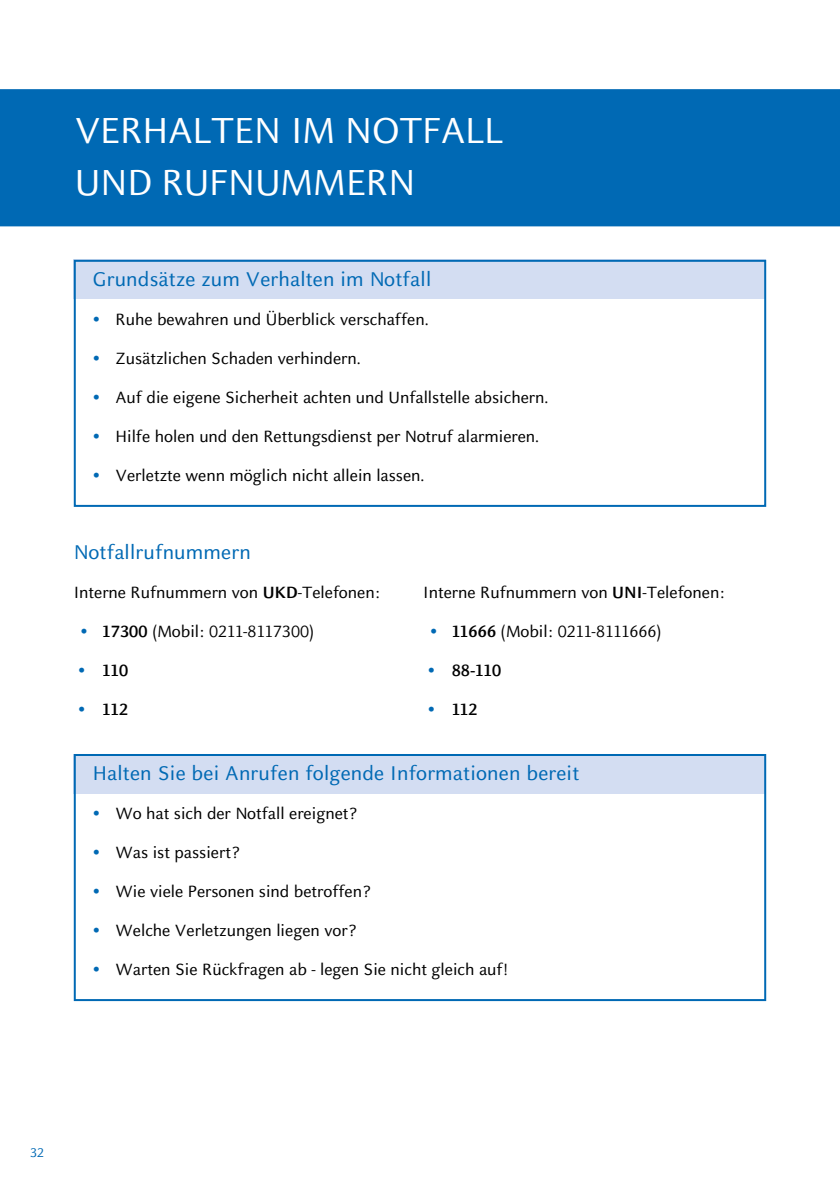
<style>
.page{position:relative;width:840px;height:1191px;background:#fff}
.page>*{position:absolute;margin:0;border:0;box-sizing:border-box;transform-origin:0 0}
.t1{font:40px/52px "HHU Celeste Sans";letter-spacing:-.01em;color:#fff}
.t2{font:22px "HHU Celeste Sans";letter-spacing:.01em;color:#0069b4}
.t3{font:18px "HHU Celeste Sans";color:#000}
.t4{font:700 18px "HHU Celeste Sans";color:#000}
.t5{font:14px "HHU Celeste Sans";color:#0069b4}
.s1{font-size:27px;color:#0069b4}
.s2{font-weight:700}
.s3{font-weight:400;font-size:27px;color:#0069b4}
</style>
<div class="page">
<div style="left:0;top:89px;width:839px;height:137px;background:#0069b4"></div>
<div style="left:74px;top:260px;width:691px;height:39px;background:#d3ddf2"></div>
<div style="left:74px;top:260px;width:691px;height:247px;border:2px solid #0069b4"></div>
<div style="left:74px;top:754px;width:691px;height:39px;background:#d3ddf2"></div>
<div style="left:74px;top:754px;width:691px;height:247px;border:2px solid #0069b4"></div>
<h1 class="t1" style="left:75px;top:103px;width:430px">VERHALTEN IM NOTFALL<br>UND RUFNUMMERN</h1>
<p class="t2" style="left:93px;top:265px;width:340px">Grundsätze zum Verhalten im Notfall</p>
<p class="t3" style="left:93px;top:308px;width:337px"><span class="s1">•</span> Ruhe bewahren und Überblick verschaffen.</p>
<p class="t3" style="left:93px;top:347px;width:269px"><span class="s1">•</span> Zusätzlichen Schaden verhindern.</p>
<p class="t3" style="left:93px;top:386px;width:457px"><span class="s1">•</span> Auf die eigene Sicherheit achten und Unfallstelle absichern.</p>
<p class="t3" style="left:93px;top:425px;width:447px"><span class="s1">•</span> Hilfe holen und den Rettungsdienst per Notruf alarmieren.</p>
<p class="t3" style="left:93px;top:464px;width:333px"><span class="s1">•</span> Verletzte wenn möglich nicht allein lassen.</p>
<p class="t2" style="left:74px;top:538px;width:178px">Notfallrufnummern</p>
<p class="t3" style="left:74px;top:581px;width:307px">Interne Rufnummern von <span class="s2">UKD</span>-Telefonen:</p>
<p class="t3" style="left:80px;top:620px;width:235px"><span class="s1">•</span> <span class="s2">17300</span> (Mobil: 0211-8117300)</p>
<p class="t4" style="left:78px;top:659px;width:51px"><span class="s3">•</span> 110</p>
<p class="t4" style="left:78px;top:698px;width:51px"><span class="s3">•</span> 112</p>
<p class="t3" style="left:423px;top:581px;width:303px">Interne Rufnummern von <span class="s2">UNI</span>-Telefonen:</p>
<p class="t3" style="left:430px;top:620px;width:233px"><span class="s1">•</span> <span class="s2">11666</span> (Mobil: 0211-8111666)</p>
<p class="t4" style="left:427px;top:659px;width:75px"><span class="s3">•</span> 88-110</p>
<p class="t4" style="left:427px;top:698px;width:51px"><span class="s3">•</span> 112</p>
<p class="t2" style="left:93px;top:759px;width:487px">Halten Sie bei Anrufen folgende Informationen bereit</p>
<p class="t3" style="left:93px;top:802px;width:265px"><span class="s1">•</span> Wo hat sich der Notfall ereignet?</p>
<p class="t3" style="left:93px;top:841px;width:148px"><span class="s1">•</span> Was ist passiert?</p>
<p class="t3" style="left:93px;top:880px;width:279px"><span class="s1">•</span> Wie viele Personen sind betroffen?</p>
<p class="t3" style="left:93px;top:919px;width:265px"><span class="s1">•</span> Welche Verletzungen liegen vor?</p>
<p class="t3" style="left:93px;top:958px;width:416px"><span class="s1">•</span> Warten Sie Rückfragen ab - legen Sie nicht gleich auf!</p>
<p class="t5" style="left:30px;top:1143px;width:16px">32</p>
</div>
